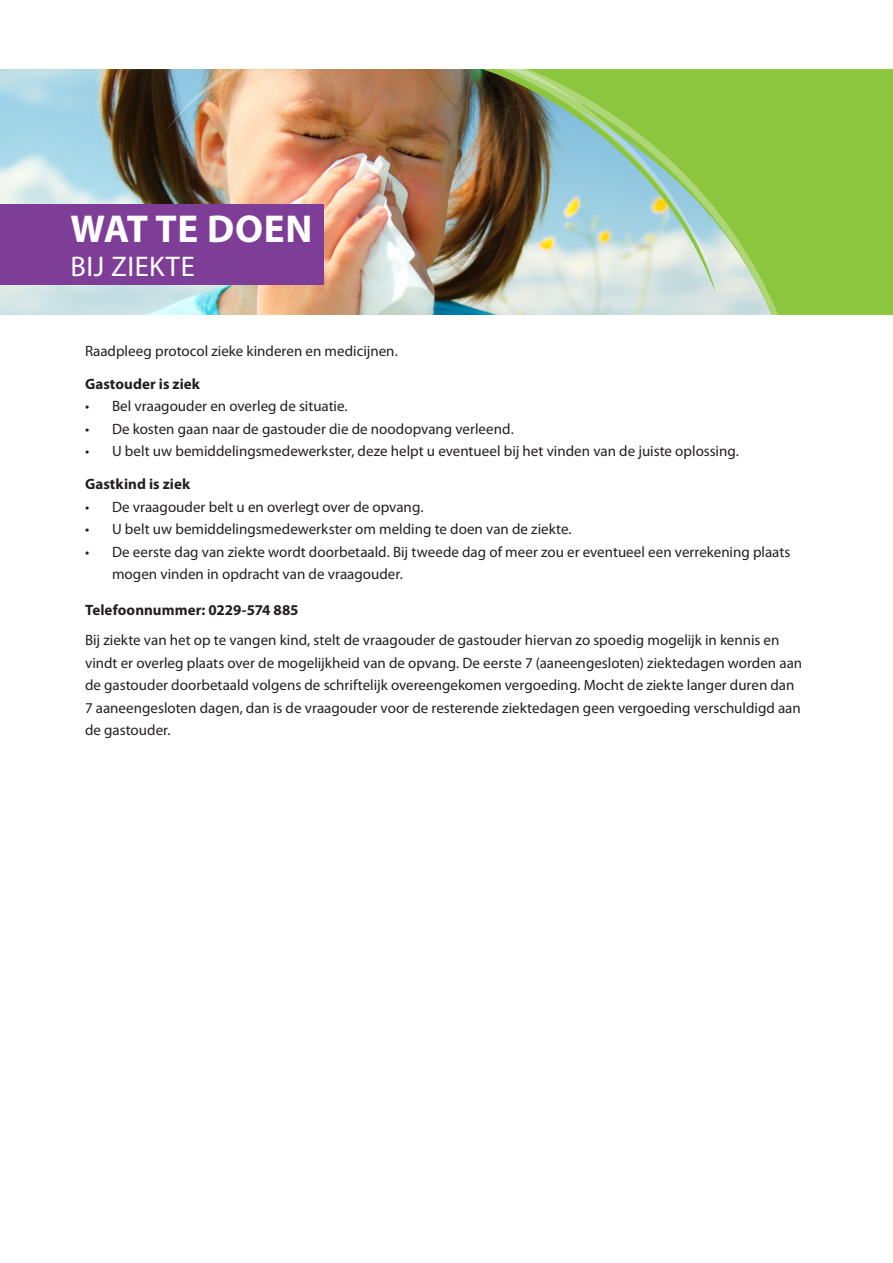
<style>
.page{position:relative;width:893px;height:1263px;background:#fff}
.page>*{position:absolute;margin:0;border:0;box-sizing:border-box;transform-origin:0 0}
.t1{font:700 39px "Myriad Pro";letter-spacing:.02em;color:#fff}
.t2{font:28.5px "Myriad Pro";letter-spacing:.02em;color:#fff}
.platte_tekst{font:15px/22.5px "Myriad Pro";color:#231f20}
.kopjes{font:700 15px "Myriad Pro";letter-spacing:.005em;color:#231f20}
</style>
<div class="page">
<div style="left:0;top:70px;width:893px;height:360px;background:#8bc63e"></div>
<img style="left:0;top:69px;width:116px;height:246px">
<img style="left:116px;top:69px;width:710px;height:246px">
<div style="left:0;top:315px;width:893px;height:148px;background:#fff"></div>
<div style="left:0;top:205px;width:323px;height:80px;background:#7e3e98"></div>
<p class="t1" style="left:71px;top:203px;width:243px">WAT TE DOEN</p>
<p class="t2" style="left:70px;top:249px;width:126px">BIJ ZIEKTE</p>
<p class="platte_tekst" style="left:85px;top:339px;width:314px">Raadpleeg protocol zieke kinderen en medicijnen.</p>
<p class="kopjes" style="left:85px;top:374px;width:117px">Gastouder is ziek</p>
<p class="platte_tekst" style="left:85px;top:395px;width:264px">• Bel vraagouder en overleg de situatie.</p>
<p class="platte_tekst" style="left:85px;top:417px;width:430px">• De kosten gaan naar de gastouder die de noodopvang verleend.</p>
<p class="platte_tekst" style="left:85px;top:440px;width:655px">• U belt uw bemiddelingsmedewerkster, deze helpt u eventueel bij het vinden van de juiste oplossing.</p>
<p class="kopjes" style="left:85px;top:474px;width:107px">Gastkind is ziek</p>
<p class="platte_tekst" style="left:85px;top:495px;width:340px">• De vraagouder belt u en overlegt over de opvang.</p>
<p class="platte_tekst" style="left:85px;top:518px;width:488px">• U belt uw bemiddelingsmedewerkster om melding te doen van de ziekte.</p>
<p class="platte_tekst" style="left:112px;top:540px;width:680px;text-indent:-27px">• De eerste dag van ziekte wordt doorbetaald. Bij tweede dag of meer zou er eventueel een verrekening plaats mogen vinden in opdracht van de vraagouder.</p>
<p class="kopjes" style="left:85px;top:600px;width:215px">Telefoonnummer: 0229-574 885</p>
<p class="platte_tekst" style="left:85px;top:629px;width:719px">Bij ziekte van het op te vangen kind, stelt de vraagouder de gastouder hiervan zo spoedig mogelijk in kennis en vindt er overleg plaats over de mogelijkheid van de opvang. De eerste 7 (aaneengesloten) ziektedagen worden aan de gastouder doorbetaald volgens de schriftelijk overeengekomen vergoeding. Mocht de ziekte langer duren dan 7 aaneengesloten dagen, dan is de vraagouder voor de resterende ziektedagen geen vergoeding verschuldigd aan de gastouder.</p>
</div>
